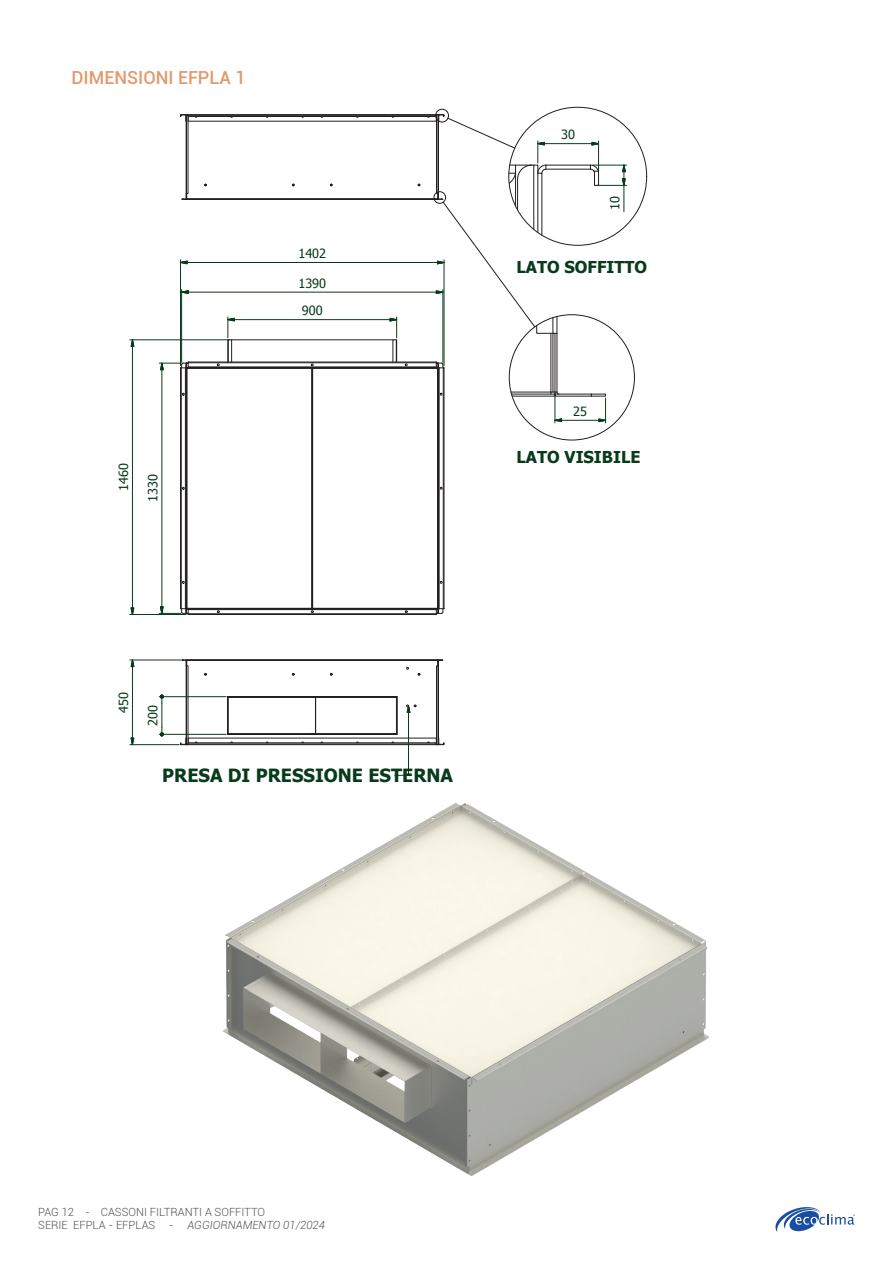
<style>
.page{position:relative;width:893px;height:1263px;background:#fff}
.page>*{position:absolute;margin:0;border:0;box-sizing:border-box;transform-origin:0 0}
.t1{font:700 18.15px "Tahoma";color:#083b1b}
.t2{font:500 18px "Roboto";color:#e29a6d}
.t3{font:700 16.35px "Tahoma";color:#083b1b}
.t4{font:12.75px "Tahoma";letter-spacing:-.005em;color:#083b1b}
.t5{font:300 11.25px/13.5px "Roboto";color:#505253}
.s1{font-style:italic}
</style>
<div class="page">
<svg style="left:775px;top:1207px;width:80px;height:25px"></svg>
<svg style="left:129px;top:106px;width:519px;height:670px"></svg>
<hr style="left:162px;top:370px;width:1px;height:237px;background:#083b1b">
<svg style="left:159px;top:604px;width:30px;height:11px"></svg>
<svg style="left:131px;top:605px;width:3px;height:11px"></svg>
<svg style="left:131px;top:338px;width:3px;height:9px"></svg>
<hr style="left:132px;top:346px;width:1px;height:262px;background:#083b1b">
<hr style="left:130px;top:614px;width:56px;height:1px;background:#083b1b">
<hr style="left:130px;top:340px;width:100px;height:1px;background:#083b1b">
<svg style="left:180px;top:660px;width:264px;height:115px"></svg>
<svg style="left:159px;top:695px;width:5px;height:41px"></svg>
<hr style="left:159px;top:734px;width:67px;height:1px;background:#083b1b">
<hr style="left:159px;top:696px;width:67px;height:1px;background:#083b1b">
<svg style="left:131px;top:659px;width:3px;height:8px"></svg>
<svg style="left:131px;top:735px;width:3px;height:11px"></svg>
<hr style="left:132px;top:666px;width:1px;height:72px;background:#083b1b">
<hr style="left:130px;top:744px;width:49px;height:1px;background:#083b1b">
<hr style="left:130px;top:660px;width:51px;height:1px;background:#083b1b">
<svg style="left:159px;top:114px;width:448px;height:309px"></svg>
<hr style="left:598px;top:141px;width:1px;height:30px;background:#083b1b">
<hr style="left:597px;top:185px;width:30px;height:1px;background:#083b1b">
<hr style="left:593px;top:165px;width:34px;height:1px;background:#083b1b">
<svg style="left:622px;top:164px;width:4px;height:48px"></svg>
<img style="left:223px;top:803px;width:487px;height:373px">
<h2 class="t2" style="left:72px;top:65px;width:176px">DIMENSIONI EFPLA 1</h2>
<p class="t4" style="left:115px;top:491px;width:29px;rotate:-90deg">1460</p>
<p class="t4" style="left:144px;top:502px;width:29px;rotate:-90deg">1330</p>
<p class="t4" style="left:298px;top:245px;width:29px">1402</p>
<p class="t4" style="left:298px;top:275px;width:29px">1390</p>
<p class="t4" style="left:302px;top:302px;width:22px">900</p>
<p class="t4" style="left:561px;top:126px;width:15px">30</p>
<p class="t4" style="left:606px;top:209px;width:15px;rotate:-90deg">10</p>
<h3 class="t3" style="left:517px;top:255px;width:132px">LATO SOFFITTO</h3>
<p class="t4" style="left:573px;top:403px;width:15px">25</p>
<h3 class="t3" style="left:517px;top:445px;width:125px">LATO VISIBILE</h3>
<p class="t4" style="left:115px;top:713px;width:22px;rotate:-90deg">450</p>
<p class="t4" style="left:144px;top:726px;width:22px;rotate:-90deg">200</p>
<h1 class="t1" style="left:162px;top:762px;width:292px">PRESA DI PRESSIONE ESTERNA</h1>
<p class="t5" style="left:38px;top:1204px;width:288px">PAG 12 - CASSONI FILTRANTI A SOFFITTO<br>SERIE EFPLA - EFPLAS - <span class="s1">AGGIORNAMENTO 01/2024</span></p>
</div>
